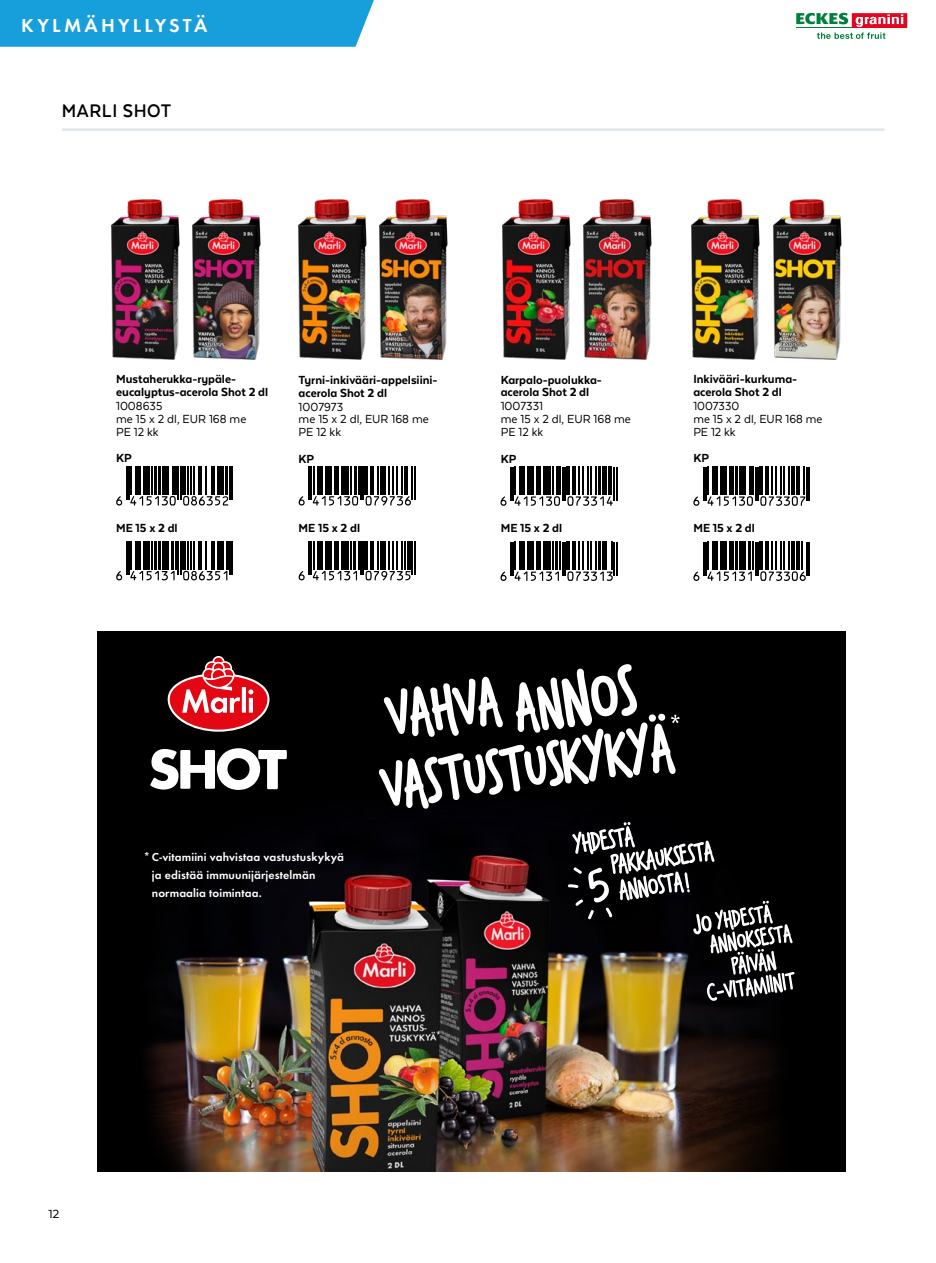
<style>
.page{position:relative;width:936px;height:1263px;background:#fff}
.page>*{position:absolute;margin:0;border:0;box-sizing:border-box;transform-origin:0 0}
.t1{font:700 21px "Texta Alt";letter-spacing:.03em;color:#000;scale:.95 1}
.t2{font:600 19.5px "Futura Round";letter-spacing:.16em;color:#fff}
.t3{font:800 13.5px/12.8px "Texta Alt";color:#000}
.t4{font:13.5px/12.8px "Texta Alt";color:#000}
.t5{font:13.5px "Texta Alt";color:#000;scale:1.05 1}
.t6{font:600 12px/18px "Futura Round";letter-spacing:.01em;color:#fff}
</style>
<div class="page">
<hr style="left:63px;top:128px;width:820px;height:3px;background:#e1e7ea">
<svg style="left:693px;top:496px;width:6px;height:10px"></svg>
<hr style="left:703px;top:467px;width:1px;height:33px;background:#000">
<hr style="left:705px;top:467px;width:1px;height:33px;background:#000">
<svg style="left:707px;top:467px;width:46px;height:39px"></svg>
<hr style="left:755px;top:467px;width:1px;height:33px;background:#000">
<hr style="left:757px;top:467px;width:1px;height:33px;background:#000">
<hr style="left:759px;top:467px;width:3px;height:28px;background:#000">
<svg style="left:760px;top:467px;width:45px;height:39px"></svg>
<hr style="left:806px;top:467px;width:1px;height:33px;background:#000">
<hr style="left:808px;top:467px;width:2px;height:33px;background:#000">
<svg style="left:693px;top:572px;width:6px;height:9px"></svg>
<hr style="left:703px;top:542px;width:1px;height:33px;background:#000">
<hr style="left:705px;top:542px;width:1px;height:33px;background:#000">
<svg style="left:707px;top:542px;width:46px;height:39px"></svg>
<hr style="left:755px;top:542px;width:1px;height:33px;background:#000">
<hr style="left:757px;top:542px;width:1px;height:33px;background:#000">
<hr style="left:759px;top:542px;width:3px;height:28px;background:#000">
<svg style="left:760px;top:542px;width:45px;height:39px"></svg>
<hr style="left:806px;top:542px;width:1px;height:33px;background:#000">
<hr style="left:808px;top:542px;width:2px;height:33px;background:#000">
<svg style="left:500px;top:496px;width:6px;height:10px"></svg>
<hr style="left:510px;top:467px;width:1px;height:33px;background:#000">
<hr style="left:512px;top:467px;width:1px;height:33px;background:#000">
<svg style="left:514px;top:467px;width:46px;height:39px"></svg>
<hr style="left:556px;top:467px;width:2px;height:28px;background:#000">
<hr style="left:559px;top:467px;width:2px;height:28px;background:#000">
<hr style="left:562px;top:467px;width:1px;height:33px;background:#000">
<hr style="left:564px;top:467px;width:1px;height:33px;background:#000">
<hr style="left:566px;top:467px;width:4px;height:28px;background:#000">
<svg style="left:567px;top:467px;width:45px;height:39px"></svg>
<hr style="left:605px;top:467px;width:2px;height:28px;background:#000">
<hr style="left:608px;top:467px;width:3px;height:28px;background:#000">
<hr style="left:613px;top:467px;width:1px;height:33px;background:#000">
<hr style="left:616px;top:467px;width:1px;height:33px;background:#000">
<svg style="left:500px;top:572px;width:6px;height:9px"></svg>
<hr style="left:510px;top:542px;width:1px;height:33px;background:#000">
<hr style="left:512px;top:542px;width:1px;height:33px;background:#000">
<svg style="left:514px;top:542px;width:47px;height:39px"></svg>
<hr style="left:562px;top:542px;width:1px;height:33px;background:#000">
<hr style="left:564px;top:542px;width:1px;height:33px;background:#000">
<hr style="left:566px;top:542px;width:4px;height:28px;background:#000">
<svg style="left:567px;top:542px;width:45px;height:39px"></svg>
<hr style="left:613px;top:542px;width:1px;height:33px;background:#000">
<hr style="left:616px;top:542px;width:1px;height:33px;background:#000">
<svg style="left:298px;top:496px;width:6px;height:9px"></svg>
<hr style="left:308px;top:466px;width:1px;height:34px;background:#000">
<hr style="left:311px;top:466px;width:1px;height:34px;background:#000">
<svg style="left:313px;top:466px;width:46px;height:40px"></svg>
<hr style="left:360px;top:466px;width:1px;height:34px;background:#000">
<hr style="left:362px;top:466px;width:1px;height:34px;background:#000">
<hr style="left:364px;top:466px;width:4px;height:28px;background:#000">
<svg style="left:365px;top:466px;width:46px;height:39px"></svg>
<hr style="left:412px;top:466px;width:1px;height:34px;background:#000">
<hr style="left:414px;top:466px;width:1px;height:34px;background:#000">
<svg style="left:298px;top:571px;width:6px;height:9px"></svg>
<hr style="left:308px;top:541px;width:1px;height:34px;background:#000">
<hr style="left:311px;top:541px;width:1px;height:34px;background:#000">
<svg style="left:313px;top:541px;width:46px;height:39px"></svg>
<hr style="left:360px;top:541px;width:1px;height:34px;background:#000">
<hr style="left:362px;top:541px;width:1px;height:34px;background:#000">
<hr style="left:364px;top:541px;width:4px;height:28px;background:#000">
<svg style="left:365px;top:541px;width:45px;height:39px"></svg>
<hr style="left:407px;top:541px;width:4px;height:28px;background:#000">
<hr style="left:412px;top:541px;width:1px;height:34px;background:#000">
<hr style="left:414px;top:541px;width:1px;height:34px;background:#000">
<svg style="left:116px;top:496px;width:6px;height:9px"></svg>
<hr style="left:126px;top:466px;width:1px;height:34px;background:#000">
<hr style="left:128px;top:466px;width:1px;height:34px;background:#000">
<svg style="left:130px;top:466px;width:46px;height:40px"></svg>
<hr style="left:172px;top:466px;width:2px;height:28px;background:#000">
<hr style="left:175px;top:466px;width:2px;height:28px;background:#000">
<hr style="left:178px;top:466px;width:1px;height:34px;background:#000">
<hr style="left:180px;top:466px;width:1px;height:34px;background:#000">
<hr style="left:182px;top:466px;width:4px;height:28px;background:#000">
<svg style="left:183px;top:466px;width:45px;height:39px"></svg>
<hr style="left:221px;top:466px;width:3px;height:28px;background:#000">
<hr style="left:225px;top:466px;width:2px;height:28px;background:#000">
<hr style="left:229px;top:466px;width:1px;height:34px;background:#000">
<hr style="left:232px;top:466px;width:1px;height:34px;background:#000">
<svg style="left:116px;top:571px;width:6px;height:9px"></svg>
<hr style="left:126px;top:541px;width:1px;height:34px;background:#000">
<hr style="left:128px;top:541px;width:1px;height:34px;background:#000">
<svg style="left:130px;top:541px;width:44px;height:39px"></svg>
<hr style="left:171px;top:541px;width:2px;height:28px;background:#000">
<hr style="left:175px;top:541px;width:2px;height:28px;background:#000">
<hr style="left:178px;top:541px;width:1px;height:34px;background:#000">
<hr style="left:180px;top:541px;width:1px;height:34px;background:#000">
<hr style="left:182px;top:541px;width:4px;height:28px;background:#000">
<svg style="left:183px;top:541px;width:44px;height:39px"></svg>
<hr style="left:221px;top:541px;width:3px;height:28px;background:#000">
<hr style="left:226px;top:541px;width:2px;height:28px;background:#000">
<hr style="left:229px;top:541px;width:1px;height:34px;background:#000">
<hr style="left:232px;top:541px;width:1px;height:34px;background:#000">
<img style="left:111px;top:199px;width:69px;height:161px">
<img style="left:298px;top:199px;width:69px;height:161px">
<img style="left:502px;top:199px;width:69px;height:161px">
<img style="left:691px;top:199px;width:69px;height:161px">
<img style="left:192px;top:199px;width:69px;height:161px">
<img style="left:379px;top:199px;width:69px;height:161px">
<img style="left:583px;top:199px;width:69px;height:161px">
<img style="left:773px;top:199px;width:69px;height:161px">
<div style="left:98px;top:631px;width:748px;height:540px;background:#000"></div>
<img style="left:147px;top:839px;width:648px;height:332px">
<svg style="left:168px;top:656px;width:101px;height:76px"></svg>
<svg style="left:150px;top:748px;width:137px;height:42px"></svg>
<svg style="left:379px;top:664px;width:300px;height:145px"></svg>
<div style="left:565px;top:801px;width:174px;height:125px;background:#000"></div>
<svg style="left:567px;top:822px;width:227px;height:179px"></svg>
<svg style="left:903px;top:13px;width:4px;height:15px"></svg>
<svg style="left:796px;top:13px;width:107px;height:26px"></svg>
<div style="left:0;top:0;width:374px;height:47px;background:#169fdb"></div>
<h2 class="t2" style="left:21px;top:10px;width:187px">KYLMÄHYLLYSTÄ</h2>
<h1 class="t1" style="left:62px;top:100px;width:117px">MARLI SHOT</h1>
<p class="t3" style="left:116px;top:373px;width:153px">Mustaherukka-rypäle&shy;eucalyptus-acerola Shot 2 dl</p>
<p class="t4" style="left:116px;top:400px;width:132px">1008635<br>me 15 x 2 dl, EUR 168 me<br>PE 12 kk</p>
<p class="t3" style="left:298px;top:373px;width:140px">Tyrni-inkivääri-appelsiini&shy;acerola Shot 2 dl</p>
<p class="t4" style="left:298px;top:400px;width:132px">1007973<br>me 15 x 2 dl, EUR 168 me<br>PE 12 kk</p>
<p class="t3" style="left:500px;top:373px;width:103px">Karpalo-puolukka&shy;acerola Shot 2 dl</p>
<p class="t4" style="left:500px;top:400px;width:132px">1007331<br>me 15 x 2 dl, EUR 168 me<br>PE 12 kk</p>
<p class="t3" style="left:693px;top:373px;width:105px">Inkivääri-kurkuma&shy;acerola Shot 2 dl</p>
<p class="t4" style="left:693px;top:400px;width:131px">1007330<br>me 15 x 2 dl, EUR 168 me<br>PE 12 kk</p>
<p class="t3" style="left:116px;top:452px;width:17px">KP</p>
<p class="t3" style="left:298px;top:452px;width:17px">KP</p>
<p class="t3" style="left:500px;top:452px;width:17px">KP</p>
<p class="t3" style="left:693px;top:452px;width:17px">KP</p>
<p class="t3" style="left:116px;top:521px;width:63px">ME 15 x 2 dl</p>
<p class="t3" style="left:298px;top:521px;width:63px">ME 15 x 2 dl</p>
<p class="t3" style="left:500px;top:521px;width:63px">ME 15 x 2 dl</p>
<p class="t3" style="left:693px;top:521px;width:63px">ME 15 x 2 dl</p>
<p class="t6" style="left:152px;top:847px;width:193px;text-indent:-8px">*C-vitamiini vahvistaa vastustuskykyä ja edistää immuunijärjestelmän normaalia toimintaa.</p>
<p class="t5" style="left:48px;top:1207px;width:12px">12</p>
</div>
